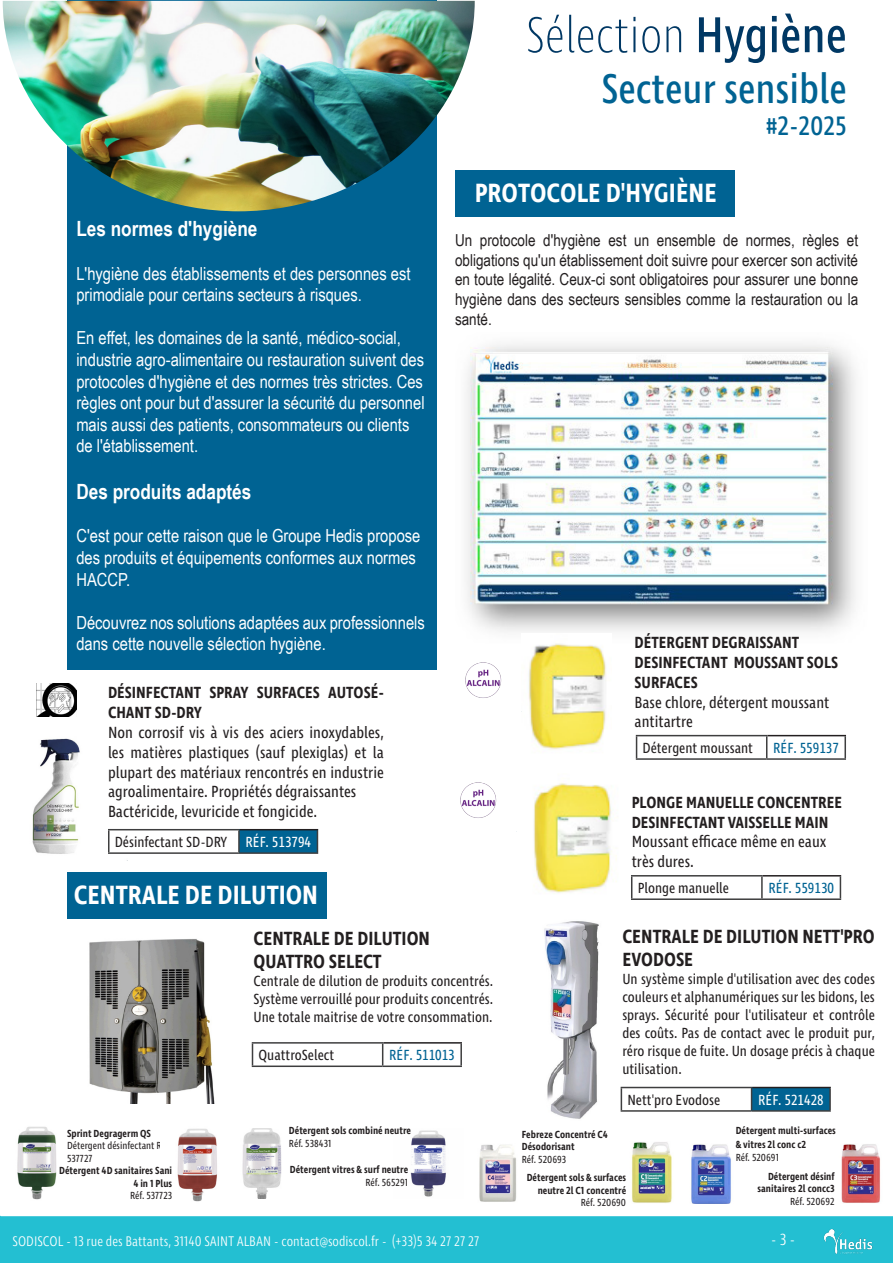
<style>
.page{position:relative;width:893px;height:1263px;background:#fff}
.page>*{position:absolute;margin:0;border:0;box-sizing:border-box;transform-origin:0 0}
.t1{font:200 51.45px "Ingra Cd";color:#003864}
.t2{font:42.45px "Ingra Cd";color:#006393}
.t3{font:27.3px "Ingra Cd";color:#006393}
.t4{font:600 27px "Ingra Cd";color:#fff}
.t5{font:700 21px "Arial Narrow";color:#fff}
.t6{font:600 19.5px/23.4px "Ingra Cd";color:#231f20}
.t7{font:18px/21.6px "Arial Narrow";color:#fff}
.t8{font:16.5px/19.8px "Ingra Cd";color:#231f20}
.t9{font:16.5px/19.8px "Arial Narrow";color:#231f20;text-align:justify}
.t10{font:600 16.5px/19.8px "Ingra Cd";color:#231f20}
.t11{font:300 16.5px "Ingra Cd";color:#fff}
.t12{font:15px/18px "Ingra Cd";color:#231f20;text-align:justify}
.FAMILLE{font:15px "Ingra Cd";color:#006393}
.FAMILLE-2{font:15px "Ingra Cd";color:#fff}
.t13{font:300 14.25px "Ingra Cd";color:#fff}
.t14{font:600 10.5px/12.6px "Ingra Cd";color:#231f20;text-align:right}
.t15{font:10.5px/12.6px "Ingra Cd";color:#231f20}
.s1{font-weight:400}
</style>
<div class="page">
<div style="left:0;top:1216px;width:893px;height:47px;background:#23bfd2"></div>
<img style="left:410px;top:1130px;width:36px;height:67px">
<div style="left:67px;top:1px;width:369px;height:669px;background:#006393"></div>
<img style="left:3px;top:1px;width:472px;height:210px">
<hr style="left:252px;top:1042px;width:131px;height:1px;background:#3e3e3f">
<svg style="left:252px;top:1043px;width:1px;height:22px"></svg>
<svg style="left:382px;top:1043px;width:1px;height:22px"></svg>
<hr style="left:460px;top:1043px;width:2px;height:22px;background:#3e3e3f">
<hr style="left:252px;top:1065px;width:131px;height:2px;background:#3e3e3f">
<hr style="left:383px;top:1065px;width:79px;height:2px;background:#3e3e3f">
<hr style="left:383px;top:1042px;width:79px;height:1px;background:#231f20">
<div style="left:455px;top:170px;width:280px;height:47px;background:#006393"></div>
<div style="left:67px;top:872px;width:259px;height:46px;background:#006393"></div>
<img style="left:89px;top:939px;width:126px;height:165px">
<img style="left:544px;top:921px;width:88px;height:198px">
<div style="left:752px;top:1087px;width:78px;height:24px;background:#006393"></div>
<hr style="left:621px;top:1087px;width:131px;height:1px;background:#3e3e3f">
<svg style="left:621px;top:1088px;width:1px;height:22px"></svg>
<svg style="left:751px;top:1088px;width:1px;height:22px"></svg>
<hr style="left:829px;top:1088px;width:2px;height:22px;background:#3e3e3f">
<hr style="left:621px;top:1110px;width:131px;height:2px;background:#3e3e3f">
<hr style="left:752px;top:1110px;width:79px;height:2px;background:#3e3e3f">
<hr style="left:752px;top:1087px;width:79px;height:1px;background:#231f20">
<img style="left:466px;top:343px;width:390px;height:289px">
<img style="left:32px;top:738px;width:95px;height:116px">
<img style="left:17px;top:1127px;width:40px;height:73px">
<img style="left:177px;top:1128px;width:40px;height:74px">
<img style="left:242px;top:1129px;width:40px;height:70px">
<img style="left:479px;top:1144px;width:37px;height:58px">
<img style="left:534px;top:783px;width:83px;height:110px">
<hr style="left:631px;top:875px;width:132px;height:1px;background:#3e3e3f">
<svg style="left:631px;top:876px;width:1px;height:22px"></svg>
<hr style="left:761px;top:876px;width:2px;height:22px;background:#3e3e3f">
<svg style="left:840px;top:876px;width:1px;height:22px"></svg>
<hr style="left:631px;top:898px;width:131px;height:2px;background:#3e3e3f">
<hr style="left:762px;top:898px;width:79px;height:2px;background:#3e3e3f">
<hr style="left:763px;top:875px;width:78px;height:1px;background:#231f20">
<img style="left:460px;top:782px;width:37px;height:36px">
<img style="left:521px;top:643px;width:85px;height:107px">
<img style="left:465px;top:662px;width:37px;height:36px">
<hr style="left:636px;top:735px;width:131px;height:1px;background:#3e3e3f">
<svg style="left:636px;top:736px;width:1px;height:22px"></svg>
<svg style="left:766px;top:736px;width:1px;height:22px"></svg>
<hr style="left:844px;top:736px;width:2px;height:22px;background:#3e3e3f">
<hr style="left:636px;top:758px;width:131px;height:2px;background:#3e3e3f">
<hr style="left:767px;top:758px;width:79px;height:2px;background:#3e3e3f">
<hr style="left:767px;top:735px;width:79px;height:1px;background:#231f20">
<div style="left:239px;top:830px;width:78px;height:23px;background:#006393"></div>
<hr style="left:108px;top:829px;width:132px;height:1px;background:#3e3e3f">
<hr style="left:108px;top:830px;width:2px;height:22px;background:#3e3e3f">
<hr style="left:238px;top:830px;width:2px;height:22px;background:#3e3e3f">
<svg style="left:317px;top:830px;width:1px;height:22px"></svg>
<hr style="left:108px;top:852px;width:131px;height:2px;background:#3e3e3f">
<hr style="left:239px;top:852px;width:79px;height:2px;background:#3e3e3f">
<hr style="left:240px;top:829px;width:78px;height:1px;background:#231f20">
<img style="left:36px;top:683px;width:40px;height:33px">
<img style="left:631px;top:1142px;width:41px;height:61px">
<img style="left:691px;top:1144px;width:40px;height:60px">
<img style="left:841px;top:1144px;width:40px;height:59px">
<p class="t1" style="left:526px;top:3px;width:322px">Sélection <span class="s1">Hygiène</span></p>
<p class="t2" style="left:601px;top:62px;width:247px">Secteur sensible</p>
<p class="t3" style="left:766px;top:109px;width:83px">#2-2025</p>
<p class="t5" style="left:76px;top:213px;width:183px">Les normes d'hygiène</p>
<p class="t7" style="left:76px;top:262px;width:336px">L'hygiène des établissements et des personnes est primodiale pour certains secteurs à risques.</p>
<p class="t7" style="left:76px;top:327px;width:350px">En effet, les domaines de la santé, médico-social, industrie agro-alimentaire ou restauration suivent des protocoles d'hygiène et des normes très strictes. Ces règles ont pour but d'assurer la sécurité du personnel mais aussi des patients, consommateurs ou clients de l'établissement.</p>
<p class="t5" style="left:76px;top:476px;width:177px">Des produits adaptés</p>
<p class="t7" style="left:76px;top:525px;width:346px">C'est pour cette raison que le Groupe Hedis propose des produits et équipements conformes aux normes<br>HACCP.</p>
<p class="t7" style="left:76px;top:611px;width:350px">Découvrez nos solutions adaptées aux professionnels dans cette nouvelle sélection hygiène.</p>
<p class="t10" style="left:108px;top:684px;width:277px">DÉSINFECTANT SPRAY SURFACES AUTOSÉ-<br>CHANT SD-DRY</p>
<p class="t8" style="left:108px;top:723px;width:277px;text-align:justify">Non corrosif vis à vis des aciers inoxydables, les matières plastiques (sauf plexiglas) et la plupart des matériaux rencontrés en industrie agroalimentaire. Propriétés dégraissantes</p>
<p class="t8" style="left:108px;top:802px;width:211px">Bactéricide, levuricide et fongicide.</p>
<p class="t12" style="left:115px;top:834px;width:114px">Désinfectant SD-DRY</p>
<p class="FAMILLE-2" style="left:245px;top:833px;width:67px">RÉF. 513794</p>
<p class="t4" style="left:74px;top:878px;width:246px">CENTRALE DE DILUTION</p>
<p class="t4" style="left:475px;top:176px;width:243px">PROTOCOLE D'HYGIÈNE</p>
<p class="t9" style="left:455px;top:229px;width:405px">Un protocole d'hygiène est un ensemble de normes, règles et obligations qu'un établissement doit suivre pour exercer son activité en toute légalité. Ceux-ci sont obligatoires pour assurer une bonne hygiène dans des secteurs sensibles comme la restauration ou la santé.</p>
<p class="t10" style="left:635px;top:633px;width:205px">DÉTERGENT DEGRAISSANT<br>DESINFECTANT MOUSSANT SOLS<br>SURFACES</p>
<p class="t8" style="left:635px;top:693px;width:196px">Base chlore, détergent moussant antitartre</p>
<p class="t12" style="left:643px;top:740px;width:112px">Détergent moussant</p>
<p class="FAMILLE" style="left:773px;top:739px;width:67px">RÉF. 559137</p>
<p class="t10" style="left:632px;top:793px;width:212px">PLONGE MANUELLE CONCENTREE<br>DESINFECTANT VAISSELLE MAIN</p>
<p class="t8" style="left:632px;top:833px;width:196px">Moussant efficace même en eaux très dures.</p>
<p class="t12" style="left:638px;top:880px;width:93px">Plonge manuelle</p>
<p class="FAMILLE" style="left:768px;top:879px;width:67px">RÉF. 559130</p>
<p class="t14" style="left:67px;top:1127px;width:86px">Sprint Degragerm QS</p>
<p class="t15" style="left:67px;top:1140px;width:105px">Détergent désinfectant Réf.<br>537727</p>
<p class="t14" style="left:59px;top:1165px;width:114px">Détergent 4D sanitaires Sani<br>4 in 1 Plus</p>
<p class="t15" style="left:130px;top:1190px;width:44px">Réf. 537723</p>
<p class="t6" style="left:253px;top:928px;width:178px">CENTRALE DE DILUTION<br>QUATTRO SELECT</p>
<p class="t12" style="left:253px;top:973px;width:241px">Centrale de dilution de produits concentrés.<br>Système verrouillé pour produits concentrés.<br>Une totale maitrise de votre consommation.</p>
<p class="t12" style="left:258px;top:1047px;width:77px">QuattroSelect</p>
<p class="FAMILLE" style="left:389px;top:1046px;width:67px">RÉF. 511013</p>
<p class="t6" style="left:622px;top:925px;width:254px">CENTRALE DE DILUTION NETT'PRO<br>EVODOSE</p>
<p class="t12" style="left:622px;top:971px;width:254px">Un système simple d'utilisation avec des codes couleurs et alphanumériques sur les bidons, les sprays. Sécurité pour l'utilisateur et contrôle des coûts. Pas de contact avec le produit pur, réro risque de fuite. Un dosage précis à chaque utilisation.</p>
<p class="t12" style="left:627px;top:1092px;width:94px">Nett'pro Evodose</p>
<p class="FAMILLE-2" style="left:758px;top:1090px;width:67px">RÉF. 521428</p>
<p class="t14" style="left:289px;top:1125px;width:124px">Détergent sols combiné neutre</p>
<p class="t15" style="left:289px;top:1137px;width:44px">Réf. 538431</p>
<p class="t14" style="left:522px;top:1128px;width:88px;text-align:left">Febreze Concentré C4<br>Désodorisant</p>
<p class="t15" style="left:522px;top:1153px;width:46px">Réf. 520693</p>
<p class="t14" style="left:290px;top:1164px;width:120px">Détergent vitres &amp; surf neutre</p>
<p class="t15" style="left:365px;top:1176px;width:44px">Réf. 565291</p>
<p class="t14" style="left:527px;top:1172px;width:101px">Détergent sols &amp; surfaces neutre 2l C1 concentré</p>
<p class="t15" style="left:581px;top:1197px;width:47px">Réf. 520690</p>
<p class="t14" style="left:736px;top:1124px;width:102px;line-height:13.5px;text-align:left">Détergent multi-surfaces &amp; vitres 2l conc c2</p>
<p class="t15" style="left:736px;top:1152px;width:45px">Réf. 520691</p>
<p class="t14" style="left:757px;top:1170px;width:79px">Détergent désinf sanitaires 2l concc3</p>
<p class="t15" style="left:790px;top:1196px;width:46px">Réf. 520692</p>
<p class="t13" style="left:13px;top:1232px;width:468px">SODISCOL - 13 rue des Battants, 31140 SAINT ALBAN - contact@sodiscol.fr - (+33)5 34 27 27 27</p>
<p class="t11" style="left:771px;top:1229px;width:26px">- 3 -</p>
</div>
